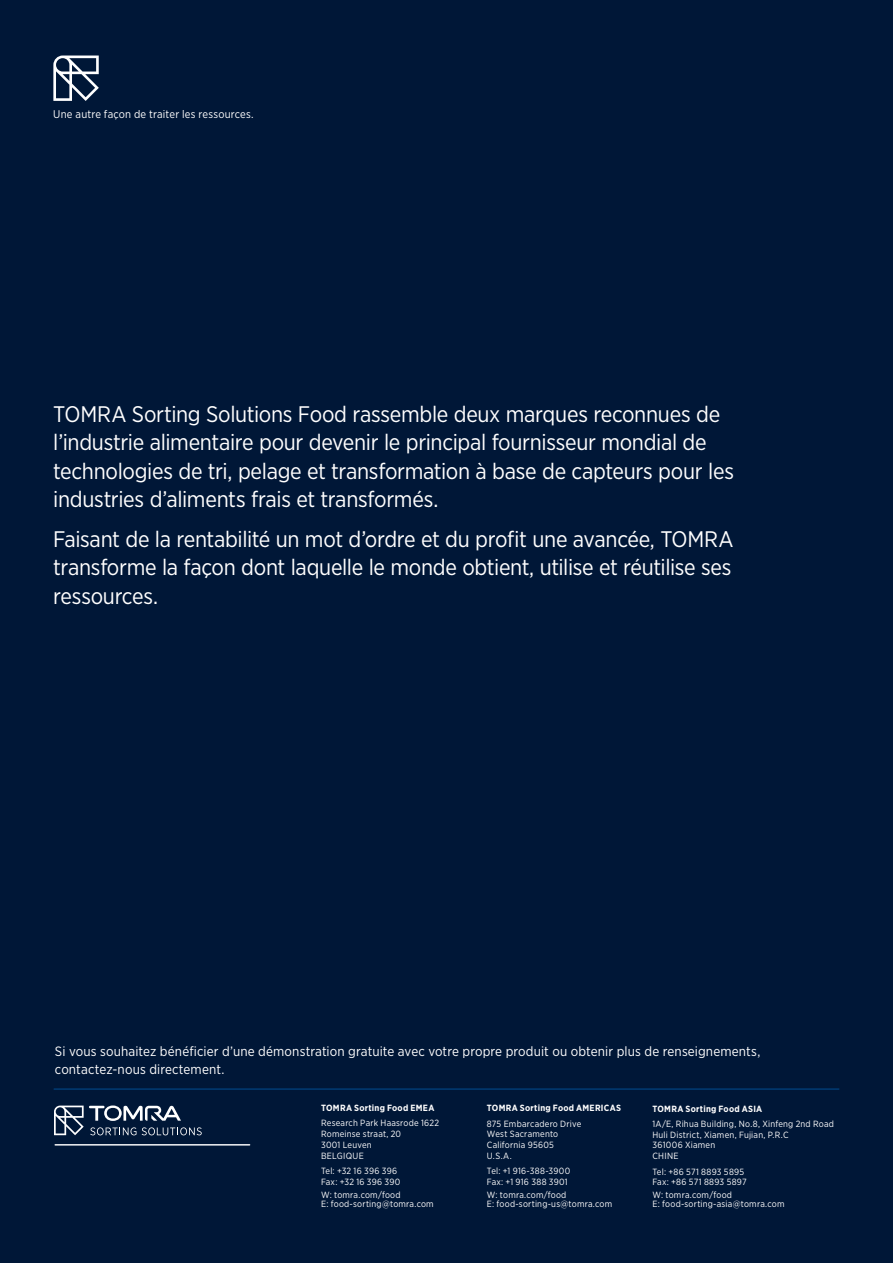
<style>
.page{position:relative;width:893px;height:1263px;background:#001737}
.page>*{position:absolute;margin:0;border:0;box-sizing:border-box;transform-origin:0 0}
.Back_Cover_Paragraph{font:22.5px/28.5px "Gotham Narrow";letter-spacing:-.015em;color:#fff}
.Photo_Caption{font:13.5px "Gotham Narrow";letter-spacing:.01em;color:#fff}
.t1{font:11.1px "Gotham Narrow";letter-spacing:.015em;color:#fff}
.Back_Cover_Footer{font:9px/10.8px "Gotham Narrow";letter-spacing:.025em;color:#fff}
.Back_Cover_Footer-2{font:700 9px "Gotham Narrow";letter-spacing:.03em;color:#fff}
</style>
<div class="page">
<svg style="left:53px;top:56px;width:46px;height:45px"></svg>
<svg style="left:54px;top:1105px;width:148px;height:30px"></svg>
<hr style="left:55px;top:1144px;width:195px;height:1px;background:#fff">
<hr style="left:54px;top:1088px;width:785px;height:1px;background:#004a8d">
<p class="t1" style="left:53px;top:107px;width:202px">Une autre façon de traiter les ressources.</p>
<p class="Back_Cover_Paragraph" style="left:53px;top:399px;width:682px">TOMRA Sorting Solutions Food rassemble deux marques reconnues de l’industrie alimentaire pour devenir le principal fournisseur mondial de technologies de tri, pelage et transformation à base de capteurs pour les industries d’aliments frais et transformés.</p>
<p class="Back_Cover_Paragraph" style="left:53px;top:524px;width:682px;text-align:justify">Faisant de la rentabilité un mot d’ordre et du profit une avancée, TOMRA transforme la façon dont laquelle le monde obtient, utilise et réutilise ses ressources.</p>
<p class="Photo_Caption" style="left:55px;top:1043px;width:707px">Si vous souhaitez bénéficier d’une démonstration gratuite avec votre propre produit ou obtenir plus de renseignements,</p>
<p class="Photo_Caption" style="left:55px;top:1061px;width:171px">contactez-nous directement.</p>
<p class="Back_Cover_Footer-2" style="left:487px;top:1103px;width:136px">TOMRA Sorting Food AMERICAS</p>
<p class="Back_Cover_Footer" style="left:487px;top:1118px;width:96px">875 Embarcadero Drive</p>
<p class="Back_Cover_Footer" style="left:487px;top:1129px;width:73px">West Sacramento</p>
<p class="Back_Cover_Footer" style="left:487px;top:1140px;width:69px">California 95605</p>
<p class="Back_Cover_Footer" style="left:487px;top:1150px;width:26px">U.S.A.</p>
<p class="Back_Cover_Footer" style="left:487px;top:1166px;width:85px">Tel: +1 916-388-3900</p>
<p class="Back_Cover_Footer" style="left:487px;top:1176px;width:82px">Fax: +1 916 388 3901</p>
<p class="Back_Cover_Footer" style="left:487px;top:1189px;width:81px">W: tomra.com/food</p>
<p class="Back_Cover_Footer" style="left:487px;top:1198px;width:127px">E: food-sorting-us@tomra.com</p>
<p class="Back_Cover_Footer-2" style="left:321px;top:1103px;width:115px">TOMRA Sorting Food EMEA</p>
<p class="Back_Cover_Footer" style="left:321px;top:1118px;width:120px">Research Park Haasrode 1622<br>Romeinse straat, 20<br>3001 Leuven<br>BELGIQUE</p>
<p class="Back_Cover_Footer" style="left:321px;top:1165px;width:81px">Tel: +32 16 396 396<br>Fax: +32 16 396 390</p>
<p class="Back_Cover_Footer" style="left:321px;top:1190px;width:81px">W: tomra.com/food</p>
<p class="Back_Cover_Footer" style="left:321px;top:1199px;width:114px">E: food-sorting@tomra.com</p>
<p class="Back_Cover_Footer-2" style="left:652px;top:1103px;width:111px">TOMRA Sorting Food ASIA</p>
<p class="Back_Cover_Footer" style="left:652px;top:1118px;width:183px">1A/E, Rihua Building, No.8, Xinfeng 2nd Road<br>Huli District, Xiamen, Fujian, P.R.C</p>
<p class="Back_Cover_Footer" style="left:652px;top:1140px;width:64px">361006 Xiamen<br>CHINE</p>
<p class="Back_Cover_Footer" style="left:652px;top:1166px;width:96px">Tel: +86 571 8893 5895<br>Fax: +86 571 8893 5897</p>
<p class="Back_Cover_Footer" style="left:652px;top:1190px;width:81px">W: tomra.com/food</p>
<p class="Back_Cover_Footer" style="left:652px;top:1199px;width:134px">E: food-sorting-asia@tomra.com</p>
</div>
